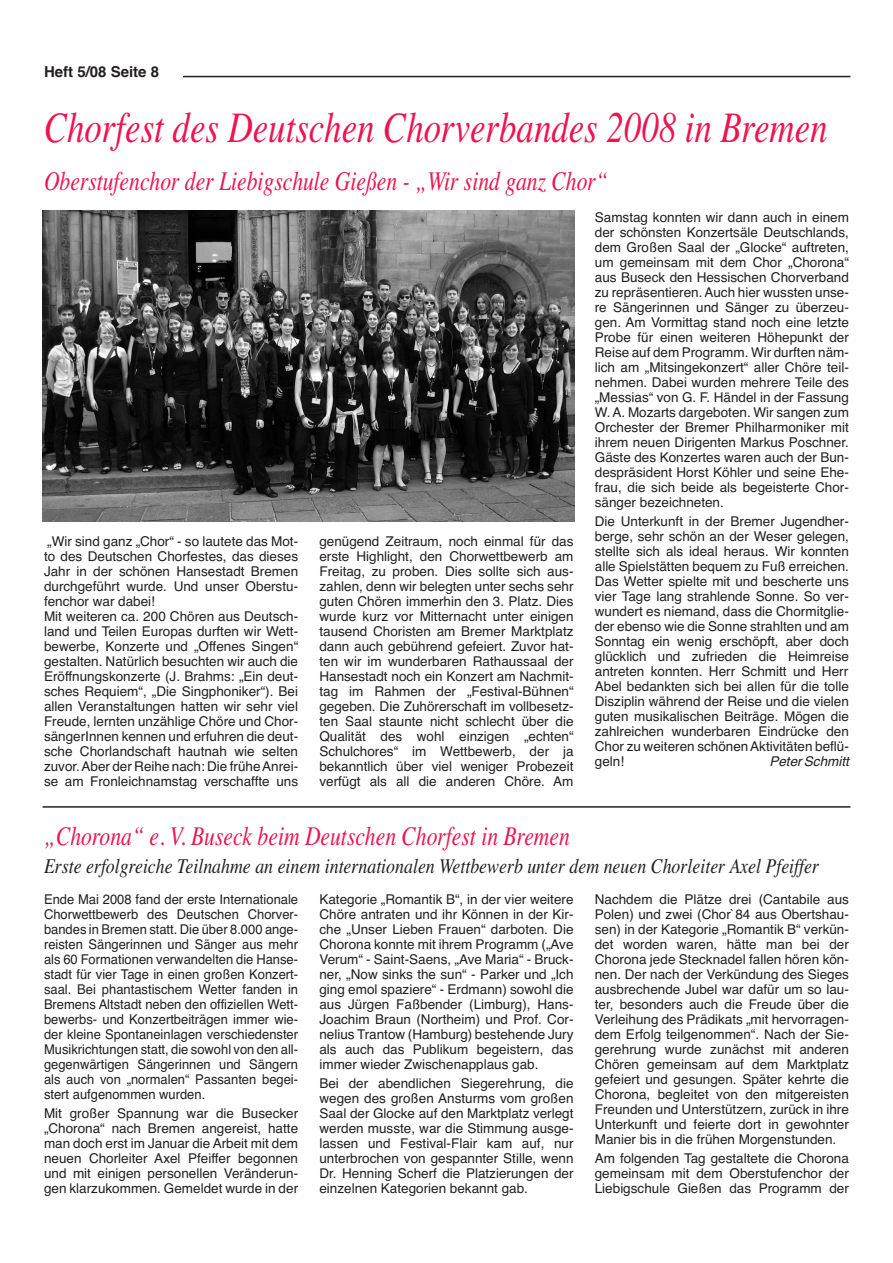
<style>
.page{position:relative;width:893px;height:1263px;background:#fff}
.page>*{position:absolute;margin:0;border:0;box-sizing:border-box;transform-origin:0 0}
.t1{font:italic 43.5px "Times";color:#ed1450;scale:.8 1}
.t2{font:italic 27px "Times";color:#ed1450;scale:.8 1}
.t3{font:italic 21px "Times";color:#231f20;scale:.85 1}
.t4{font:700 15px "Helvetica";color:#231f20}
.t5{font:13.5px/15px "Helvetica";color:#231f20;text-align:justify}
.t6{font:13.5px/15px "Helvetica";color:#231f20;text-align:justify;scale:.96 1}
.t7{font:italic 13.5px "Helvetica";color:#231f20}
</style>
<div class="page">
<hr style="left:43px;top:76px;width:807px;height:1px;background:#231f20">
<div style="left:43px;top:65px;width:140px;height:21px;background:#fff"></div>
<img style="left:43px;top:211px;width:531px;height:310px">
<hr style="left:43px;top:806px;width:807px;height:2px;background:#231f20">
<p class="t4" style="left:44px;top:64px;width:117px">Heft 5/08 Seite 8</p>
<h1 class="t1" style="left:44px;top:101px;width:981px">Chorfest des Deutschen Chorverbandes 2008 in Bremen</h1>
<h2 class="t2" style="left:44px;top:165px;width:706px">Oberstufenchor der Liebigschule Gießen - „Wir sind ganz Chor“</h2>
<p class="t5" style="left:44px;top:534px;width:256px;text-align:left">„Wir sind ganz „Chor“ - so lautete das Mot&shy;to des Deutschen Chorfestes, das dieses Jahr in der schönen Hansestadt Bremen durchgeführt wurde. Und unser Oberstu&shy;fenchor war dabei!<br>Mit weiteren ca. 200 Chören aus Deutsch&shy;land und Teilen Europas durften wir Wett&shy;bewerbe, Konzerte und „Offenes Singen“ gestalten. Natürlich besuchten wir auch die Eröffnungskonzerte (J. Brahms: „Ein deut&shy;sches Requiem“, „Die Singphoniker“). Bei allen Veranstaltungen hatten wir sehr viel Freude, lernten unzählige Chöre und Chor&shy;sängerInnen kennen und erfuhren die deut&shy;sche Chorlandschaft hautnah wie selten zuvor.Aber der Reihe nach: Die früheAnrei&shy;se am Fronleichnamstag verschaffte uns</p>
<p class="t5" style="left:319px;top:534px;width:256px">genügend Zeitraum, noch einmal für das erste Highlight, den Chorwettbewerb am Freitag, zu proben. Dies sollte sich aus&shy;zahlen, denn wir belegten unter sechs sehr guten Chören immerhin den 3. Platz. Dies wurde kurz vor Mitternacht unter einigen tausend Choristen am Bremer Marktplatz dann auch gebührend gefeiert. Zuvor hat&shy;ten wir im wunderbaren Rathaussaal der Hansestadt noch ein Konzert am Nachmit&shy;tag im Rahmen der „Festival-Bühnen“ gegeben. Die Zuhörerschaft im vollbesetz&shy;ten Saal staunte nicht schlecht über die Qualität des wohl einzigen „echten“ Schulchores“ im Wettbewerb, der ja bekanntlich über viel weniger Probezeit verfügt als all die anderen Chöre. Am</p>
<p class="t5" style="left:595px;top:210px;width:256px">Samstag konnten wir dann auch in einem der schönsten Konzertsäle Deutschlands, dem Großen Saal der „Glocke“ auftreten, um gemeinsam mit dem Chor „Chorona“ aus Buseck den Hessischen Chorverband zu repräsentieren.Auch hier wussten unse&shy;re Sängerinnen und Sänger zu überzeu&shy;gen. Am Vormittag stand noch eine letzte Probe für einen weiteren Höhepunkt der Reise auf dem Programm. Wir durften näm&shy;lich am „Mitsingekonzert“ aller Chöre teil&shy;nehmen. Dabei wurden mehrere Teile des „Messias“ von G. F. Händel in der Fassung W.A. Mozarts dargeboten. Wir sangen zum Orchester der Bremer Philharmoniker mit ihrem neuen Dirigenten Markus Poschner.<br>Gäste des Konzertes waren auch der Bun&shy;despräsident Horst Köhler und seine Ehe&shy;frau, die sich beide als begeisterte Chor&shy;sänger bezeichneten.</p>
<p class="t5" style="left:595px;top:514px;width:256px">Die Unterkunft in der Bremer Jugendher&shy;berge, sehr schön an der Weser gelegen, stellte sich als ideal heraus. Wir konnten alle Spielstätten bequem zu Fuß erreichen.<br>Das Wetter spielte mit und bescherte uns vier Tage lang strahlende Sonne. So ver&shy;wundert es niemand, dass die Chormitglie&shy;der ebenso wie die Sonne strahlten und am Sonntag ein wenig erschöpft, aber doch glücklich und zufrieden die Heimreise antreten konnten. Herr Schmitt und Herr Abel bedankten sich bei allen für die tolle Disziplin während der Reise und die vielen guten musikalischen Beiträge. Mögen die zahlreichen wunderbaren Eindrücke den Chor zu weiteren schönenAktivitäten beflü&shy;geln!</p>
<p class="t7" style="left:769px;top:754px;width:86px">Peter Schmitt</p>
<h2 class="t2" style="left:44px;top:820px;width:659px">„Chorona“ e. V. Buseck beim Deutschen Chorfest in Bremen</h2>
<h3 class="t3" style="left:44px;top:854px;width:913px">Erste erfolgreiche Teilnahme an einem internationalen Wettbewerb unter dem neuen Chorleiter Axel Pfeiffer</h3>
<p class="t6" style="left:44px;top:892px;width:266px">Ende Mai 2008 fand der erste Internationale Chorwettbewerb des Deutschen Chorver&shy;bandes in Bremen statt. Die über 8.000 ange&shy;reisten Sängerinnen und Sänger aus mehr als 60 Formationen verwandelten die Hanse&shy;stadt für vier Tage in einen großen Konzert&shy;saal. Bei phantastischem Wetter fanden in Bremens Altstadt neben den offiziellen Wett&shy;bewerbs- und Konzertbeiträgen immer wie&shy;der kleine Spontaneinlagen verschiedenster Musikrichtungen statt, die sowohl von den all&shy;gegenwärtigen Sängerinnen und Sängern als auch von „normalen“ Passanten begei&shy;stert aufgenommen wurden.</p>
<p class="t5" style="left:44px;top:1106px;width:256px">Mit großer Spannung war die Busecker „Chorona“ nach Bremen angereist, hatte man doch erst im Januar die Arbeit mit dem neuen Chorleiter Axel Pfeiffer begonnen und mit einigen personellen Veränderun&shy;gen klarzukommen. Gemeldet wurde in der</p>
<p class="t5" style="left:319px;top:892px;width:256px">Kategorie „Romantik B“, in der vier weitere Chöre antraten und ihr Können in der Kir&shy;che „Unser Lieben Frauen“ darboten. Die Chorona konnte mit ihrem Programm („Ave Verum“ - Saint-Saens, „Ave Maria“ - Bruck&shy;ner, „Now sinks the sun“ - Parker und „Ich ging emol spaziere“ - Erdmann) sowohl die aus Jürgen Faßbender (Limburg), Hans-Joachim Braun (Northeim) und Prof. Cor&shy;nelius Trantow (Hamburg) bestehende Jury als auch das Publikum begeistern, das immer wieder Zwischenapplaus gab.</p>
<p class="t5" style="left:319px;top:1076px;width:256px">Bei der abendlichen Siegerehrung, die wegen des großen Ansturms vom großen Saal der Glocke auf den Marktplatz verlegt werden musste, war die Stimmung ausge&shy;lassen und Festival-Flair kam auf, nur unterbrochen von gespannter Stille, wenn Dr. Henning Scherf die Platzierungen der einzelnen Kategorien bekannt gab.</p>
<p class="t5" style="left:595px;top:892px;width:256px">Nachdem die Plätze drei (Cantabile aus Polen) und zwei (Chor`84 aus Obertshau&shy;sen) in der Kategorie „Romantik B“ verkün&shy;det worden waren, hätte man bei der Chorona jede Stecknadel fallen hören kön&shy;nen. Der nach der Verkündung des Sieges ausbrechende Jubel war dafür um so lau&shy;ter, besonders auch die Freude über die Verleihung des Prädikats „mit hervorragen&shy;dem Erfolg teilgenommen“. Nach der Sie&shy;gerehrung wurde zunächst mit anderen Chören gemeinsam auf dem Marktplatz gefeiert und gesungen. Später kehrte die Chorona, begleitet von den mitgereisten Freunden und Unterstützern, zurück in ihre Unterkunft und feierte dort in gewohnter Manier bis in die frühen Morgenstunden.</p>
<p class="t5" style="left:595px;top:1151px;width:256px">Am folgenden Tag gestaltete die Chorona gemeinsam mit dem Oberstufenchor der Liebigschule Gießen das Programm der</p>
</div>
